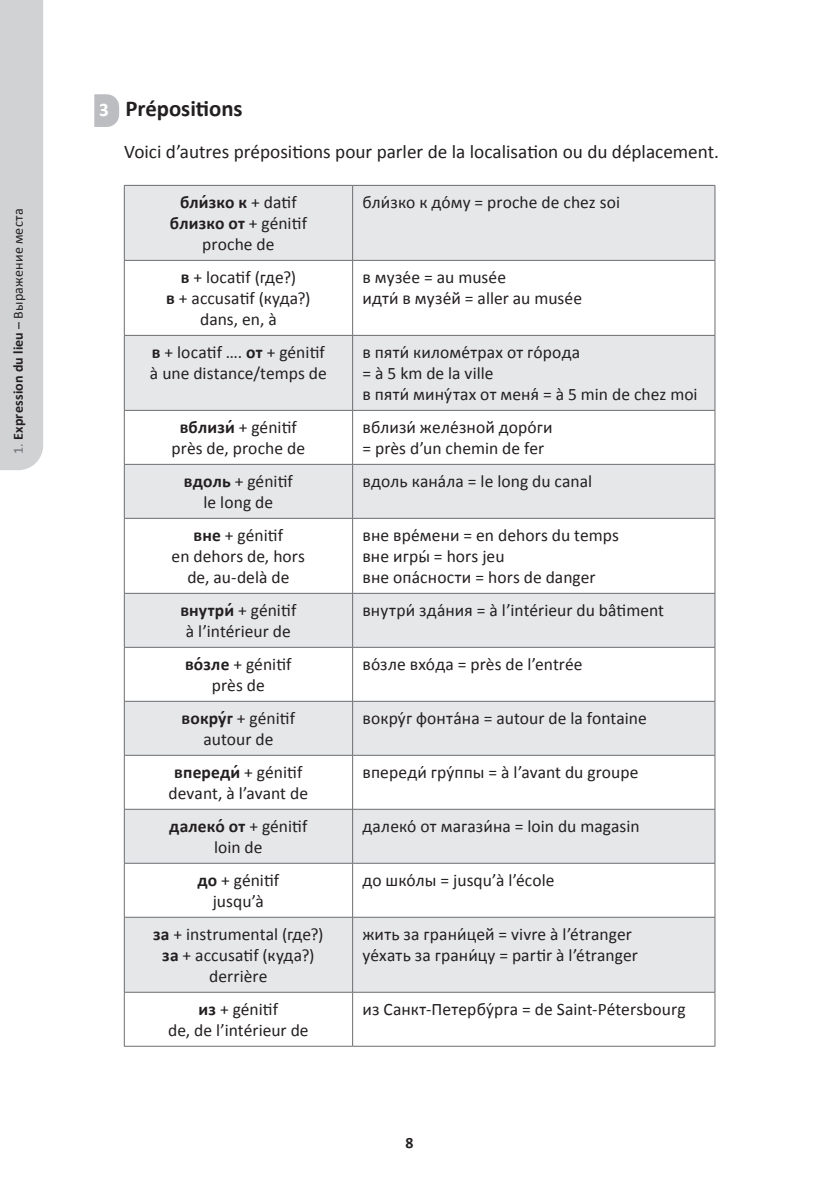
<style>
.page{position:relative;width:819px;height:1191px;background:#fff}
.page>*{position:absolute;margin:0;border:0;box-sizing:border-box;transform-origin:0 0}
.t1{font:700 22.75px "Calibri";color:#231f20}
.t2{font:19.25px "Calibri";color:#231f20}
.t3{font:17.5px/21px "Calibri";letter-spacing:.005em;color:#231f20;text-align:center}
.t4{font:700 15.75px "Calibri";color:#231f20}
.t5{font:700 14px "Calibri";letter-spacing:.015em;color:#231f20}
.s1{font-weight:400;color:#6c6d70}
.s2{font-weight:400}
.s3{font-size:19.25px;color:#fff}
.s4{font-weight:700}
</style>
<div class="page">
<svg style="left:94px;top:94px;width:25px;height:33px"></svg>
<svg style="left:125px;top:186px;width:589px;height:806px;fill:#e6e7e9"></svg>
<hr style="left:352px;top:186px;width:1px;height:74px;background:#6c6d70">
<hr style="left:124px;top:260px;width:228px;height:1px;background:#6c6d70">
<hr style="left:352px;top:260px;width:363px;height:1px;background:#6c6d70">
<hr style="left:352px;top:261px;width:1px;height:74px;background:#6c6d70">
<hr style="left:124px;top:335px;width:228px;height:1px;background:#6c6d70">
<hr style="left:352px;top:335px;width:363px;height:1px;background:#6c6d70">
<hr style="left:352px;top:335px;width:1px;height:75px;background:#6c6d70">
<hr style="left:124px;top:410px;width:228px;height:1px;background:#6c6d70">
<hr style="left:352px;top:410px;width:363px;height:1px;background:#6c6d70">
<hr style="left:352px;top:410px;width:1px;height:54px;background:#6c6d70">
<hr style="left:124px;top:464px;width:228px;height:1px;background:#6c6d70">
<hr style="left:352px;top:464px;width:363px;height:1px;background:#6c6d70">
<hr style="left:352px;top:464px;width:1px;height:54px;background:#6c6d70">
<hr style="left:124px;top:518px;width:228px;height:1px;background:#6c6d70">
<hr style="left:352px;top:518px;width:363px;height:1px;background:#6c6d70">
<hr style="left:352px;top:518px;width:1px;height:75px;background:#6c6d70">
<hr style="left:124px;top:593px;width:228px;height:1px;background:#6c6d70">
<hr style="left:352px;top:593px;width:363px;height:1px;background:#6c6d70">
<hr style="left:352px;top:593px;width:1px;height:54px;background:#6c6d70">
<hr style="left:124px;top:647px;width:228px;height:1px;background:#6c6d70">
<hr style="left:352px;top:647px;width:363px;height:1px;background:#6c6d70">
<hr style="left:352px;top:647px;width:1px;height:54px;background:#6c6d70">
<hr style="left:124px;top:701px;width:228px;height:1px;background:#6c6d70">
<hr style="left:352px;top:701px;width:363px;height:1px;background:#6c6d70">
<hr style="left:352px;top:701px;width:1px;height:54px;background:#6c6d70">
<hr style="left:352px;top:755px;width:1px;height:54px;background:#6c6d70">
<hr style="left:124px;top:809px;width:228px;height:1px;background:#6c6d70">
<hr style="left:352px;top:809px;width:363px;height:1px;background:#6c6d70">
<hr style="left:352px;top:809px;width:1px;height:54px;background:#6c6d70">
<hr style="left:124px;top:863px;width:228px;height:1px;background:#6c6d70">
<hr style="left:352px;top:863px;width:363px;height:1px;background:#6c6d70">
<hr style="left:352px;top:863px;width:1px;height:54px;background:#6c6d70">
<hr style="left:124px;top:917px;width:228px;height:1px;background:#6c6d70">
<hr style="left:352px;top:917px;width:363px;height:1px;background:#6c6d70">
<hr style="left:352px;top:917px;width:1px;height:75px;background:#6c6d70">
<hr style="left:352px;top:992px;width:1px;height:54px;background:#6c6d70">
<hr style="left:124px;top:185px;width:228px;height:1px;background:#6c6d70">
<hr style="left:124px;top:186px;width:1px;height:74px;background:#6c6d70">
<hr style="left:352px;top:185px;width:363px;height:1px;background:#6c6d70">
<hr style="left:714px;top:186px;width:1px;height:74px;background:#6c6d70">
<hr style="left:124px;top:261px;width:1px;height:74px;background:#6c6d70">
<hr style="left:714px;top:261px;width:1px;height:74px;background:#6c6d70">
<hr style="left:124px;top:335px;width:1px;height:75px;background:#6c6d70">
<hr style="left:714px;top:335px;width:1px;height:75px;background:#6c6d70">
<hr style="left:124px;top:410px;width:1px;height:54px;background:#6c6d70">
<hr style="left:714px;top:410px;width:1px;height:54px;background:#6c6d70">
<hr style="left:124px;top:464px;width:1px;height:54px;background:#6c6d70">
<hr style="left:714px;top:464px;width:1px;height:54px;background:#6c6d70">
<hr style="left:124px;top:518px;width:1px;height:75px;background:#6c6d70">
<hr style="left:714px;top:518px;width:1px;height:75px;background:#6c6d70">
<hr style="left:124px;top:593px;width:1px;height:54px;background:#6c6d70">
<hr style="left:714px;top:593px;width:1px;height:54px;background:#6c6d70">
<hr style="left:124px;top:647px;width:1px;height:54px;background:#6c6d70">
<hr style="left:714px;top:647px;width:1px;height:54px;background:#6c6d70">
<hr style="left:124px;top:701px;width:1px;height:54px;background:#6c6d70">
<hr style="left:714px;top:701px;width:1px;height:54px;background:#6c6d70">
<hr style="left:124px;top:755px;width:228px;height:1px;background:#6c6d70">
<hr style="left:124px;top:755px;width:1px;height:54px;background:#6c6d70">
<hr style="left:352px;top:755px;width:363px;height:1px;background:#6c6d70">
<hr style="left:714px;top:755px;width:1px;height:54px;background:#6c6d70">
<hr style="left:124px;top:809px;width:1px;height:54px;background:#6c6d70">
<hr style="left:714px;top:809px;width:1px;height:54px;background:#6c6d70">
<hr style="left:124px;top:863px;width:1px;height:54px;background:#6c6d70">
<hr style="left:714px;top:863px;width:1px;height:54px;background:#6c6d70">
<hr style="left:124px;top:917px;width:1px;height:75px;background:#6c6d70">
<hr style="left:714px;top:917px;width:1px;height:75px;background:#6c6d70">
<hr style="left:124px;top:992px;width:228px;height:1px;background:#6c6d70">
<hr style="left:124px;top:992px;width:1px;height:54px;background:#6c6d70">
<hr style="left:352px;top:992px;width:363px;height:1px;background:#6c6d70">
<hr style="left:714px;top:992px;width:1px;height:54px;background:#6c6d70">
<hr style="left:124px;top:1046px;width:228px;height:1px;background:#6c6d70">
<hr style="left:352px;top:1046px;width:363px;height:1px;background:#6c6d70">
<div style="left:0;top:0;width:43px;height:470px;background:#d1d2d4"></div>
<p class="t5" style="left:9px;top:454px;width:247px;rotate:-90deg"><span class="s1">1.</span> Expression du lieu <span class="s2">– Выражение места</span></p>
<h1 class="t1" style="left:99px;top:94px;width:145px"><span class="s3">3</span> Prépositions</h1>
<p class="t2" style="left:124px;top:140px;width:596px">Voici d’autres prépositions pour parler de la localisation ou du déplacement.</p>
<p class="t3" style="left:170px;top:192px;width:139px"><span class="s4">бли́зко к</span> + datif <span class="s4">близко от</span> + génitif proche de</p>
<p class="t3" style="left:362px;top:192px;width:259px">бли́зко к до́му = proche de chez soi</p>
<p class="t3" style="left:166px;top:267px;width:146px"><span class="s4">в</span> + locatif (где?)<br><span class="s4">в</span> + accusatif (куда?) dans, en, à</p>
<p class="t3" style="left:362px;top:267px;width:221px;text-align:left">в музе́е = au musée<br>идти́в музе́й = aller au musée</p>
<p class="t3" style="left:150px;top:342px;width:178px;text-align:left"><span class="s4">в</span> + locatif …. <span class="s4">от</span> + génitif à une distance/temps de</p>
<p class="t3" style="left:362px;top:342px;width:336px;text-align:left">в пяти́киломе́трах от го́рода<br>= à 5 km de la ville<br>в пяти́мину́тах от меня́= à 5 min de chez moi</p>
<p class="t3" style="left:172px;top:417px;width:135px"><span class="s4">вблизи́</span>+ génitif près de, proche de</p>
<p class="t3" style="left:362px;top:417px;width:192px;text-align:left">вблизи́желе́зной доро́ги = près d’un chemin de fer</p>
<p class="t3" style="left:184px;top:471px;width:111px"><span class="s4">вдоль</span> + génitif le long de</p>
<p class="t3" style="left:362px;top:471px;width:231px">вдоль кана́ла = le long du canal</p>
<p class="t3" style="left:172px;top:525px;width:135px"><span class="s4">вне</span> + génitif<br>en dehors de, hors de, au-delà de</p>
<p class="t3" style="left:362px;top:525px;width:258px;text-align:left">вне вре́мени = en dehors du temps вне игры́= hors jeu<br>вне опа́сности = hors de danger</p>
<p class="t3" style="left:180px;top:600px;width:117px"><span class="s4">внутри́</span>+ génitif à l’intérieur de</p>
<p class="t3" style="left:362px;top:600px;width:303px">внутри́зда́ния = à l’intérieur du bâtiment</p>
<p class="t3" style="left:185px;top:654px;width:108px"><span class="s4">во́зле</span> + génitif près de</p>
<p class="t3" style="left:362px;top:654px;width:222px">во́зле вхо́да = près de l’entrée</p>
<p class="t3" style="left:182px;top:708px;width:115px"><span class="s4">вокру́г</span> + génitif autour de</p>
<p class="t3" style="left:362px;top:708px;width:286px">вокру́г фонта́на = autour de la fontaine</p>
<p class="t3" style="left:169px;top:762px;width:141px"><span class="s4">впереди́</span>+ génitif devant, à l’avant de</p>
<p class="t3" style="left:362px;top:762px;width:277px">впереди́гру́ппы = à l’avant du groupe</p>
<p class="t3" style="left:169px;top:816px;width:140px"><span class="s4">далеко́от</span> + génitif loin de</p>
<p class="t3" style="left:362px;top:816px;width:278px">далеко́от магази́на = loin du magasin</p>
<p class="t3" style="left:197px;top:870px;width:83px"><span class="s4">до</span> + génitif jusqu’à</p>
<p class="t3" style="left:362px;top:870px;width:193px">до шко́лы = jusqu’à l’école</p>
<p class="t3" style="left:153px;top:924px;width:172px"><span class="s4">за</span> + instrumental (где?) <span class="s4">за</span> + accusatif (куда?) derrière</p>
<p class="t3" style="left:362px;top:924px;width:277px;text-align:left">жить за грани́цей = vivre à l’étranger уе́хать за грани́цу = partir à l’étranger</p>
<p class="t3" style="left:168px;top:999px;width:142px"><span class="s4">из</span> + génitif<br>de, de l’intérieur de</p>
<p class="t3" style="left:362px;top:999px;width:324px">из Санкт-Петербу́рга = de Saint-Pétersbourg</p>
<p class="t4" style="left:405px;top:1133px;width:9px">8</p>
</div>
